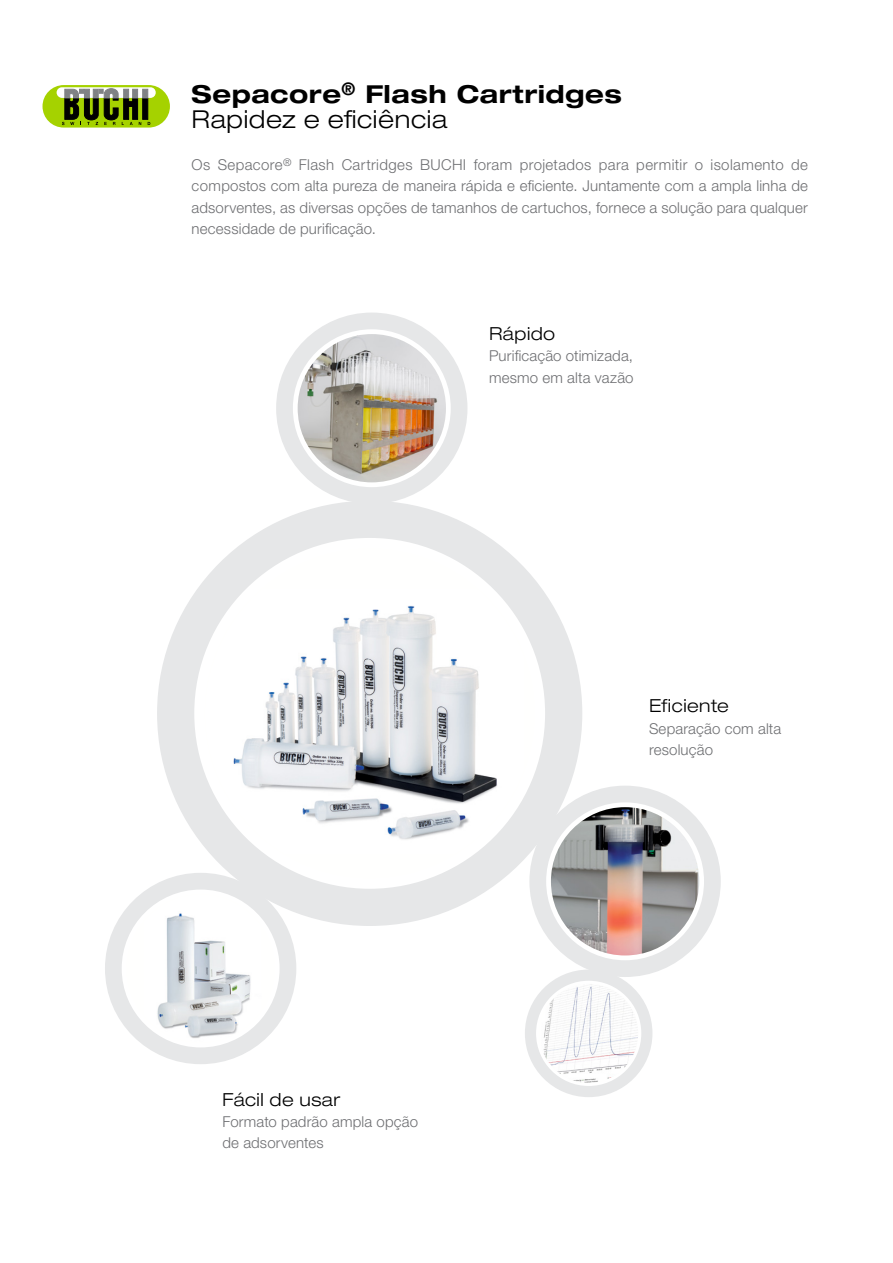
<style>
.page{position:relative;width:893px;height:1263px;background:#fff}
.page>*{position:absolute;margin:0;border:0;box-sizing:border-box;transform-origin:0 0}
.PTB_Cover_Headline{font:700 expanded 24.75px "Helvetica Neue LT Std";letter-spacing:.02em;color:#000}
.PTB_Cover_Subline{font:300 expanded 24.75px "Helvetica Neue LT Std";letter-spacing:.025em;color:#000}
.PTB_Title{font:300 expanded 18px "Helvetica Neue LT Std";letter-spacing:.03em;color:#000}
.PTB_Body_text_justif{font:300 15px/21.3px "Helvetica Neue LT Std";letter-spacing:.01em;color:#6d6e71;text-align:justify}
.PTB_Body_text_left{font:300 15px/21.3px "Helvetica Neue LT Std";letter-spacing:.01em;color:#6d6e71}
</style>
<div class="page">
<div style="left:43px;top:85px;width:127px;height:43px;background:#a5d200;border-radius:21px"></div>
<div style="left:143px;top:89px;width:5px;height:30px;background:#000;border:1px solid #000"></div>
<svg style="left:57px;top:87px;width:99px;height:11px"></svg>
<div style="left:143px;top:89px;width:5px;height:9px;background:#808285"></div>
<svg style="left:62px;top:89px;width:79px;height:36px"></svg>
<div style="left:157px;top:501px;width:425px;height:425px;background:#e6e7e8;border-radius:50%"></div>
<div style="left:194px;top:538px;width:351px;height:351px;background:#fff;border-radius:50%"></div>
<img style="left:205px;top:589px;width:318px;height:266px">
<div style="left:276px;top:313px;width:191px;height:191px;background:#e6e7e8;border-radius:50%"></div>
<div style="left:293px;top:329px;width:158px;height:158px;background:#fff;border-radius:50%"></div>
<img style="left:298px;top:334px;width:148px;height:148px;border-radius:74px">
<div style="left:525px;top:969px;width:127px;height:128px;background:#e6e7e8;border-radius:50%"></div>
<div style="left:536px;top:981px;width:105px;height:105px;background:#fff;border-radius:50%"></div>
<img style="left:539px;top:984px;width:99px;height:99px;border-radius:49px">
<div style="left:105px;top:873px;width:191px;height:191px;background:#e6e7e8;border-radius:50%"></div>
<div style="left:122px;top:889px;width:158px;height:158px;background:#fff;border-radius:50%"></div>
<img style="left:144px;top:894px;width:117px;height:149px">
<div style="left:529px;top:786px;width:192px;height:191px;background:#e6e7e8;border-radius:50%"></div>
<div style="left:546px;top:802px;width:158px;height:158px;background:#fff;border-radius:50%"></div>
<img style="left:551px;top:807px;width:148px;height:148px;border-radius:74px">
<p class="PTB_Cover_Headline" style="left:192px;top:78px;width:432px">Sepacore<sup>®</sup> Flash Cartridges</p>
<p class="PTB_Cover_Subline" style="left:192px;top:104px;width:257px">Rapidez e eficiência</p>
<p class="PTB_Body_text_justif" style="left:192px;top:154px;width:618px">Os Sepacore<sup>®</sup> Flash Cartridges BUCHI foram projetados para permitir o isolamento de compostos com alta pureza de maneira rápida e eficiente. Juntamente com a ampla linha de adsorventes, as diversas opções de tamanhos de cartuchos, fornece a solução para qualquer necessidade de purificação.</p>
<p class="PTB_Title" style="left:489px;top:323px;width:68px">Rápido</p>
<p class="PTB_Body_text_left" style="left:489px;top:345px;width:146px">Purificação otimizada, mesmo em alta vazão</p>
<p class="PTB_Title" style="left:649px;top:695px;width:81px">Eficiente</p>
<p class="PTB_Body_text_left" style="left:649px;top:717px;width:134px">Separação com alta resolução</p>
<p class="PTB_Title" style="left:222px;top:1088px;width:119px">Fácil de usar</p>
<p class="PTB_Body_text_left" style="left:222px;top:1110px;width:197px">Formato padrão ampla opção de adsorventes</p>
</div>
